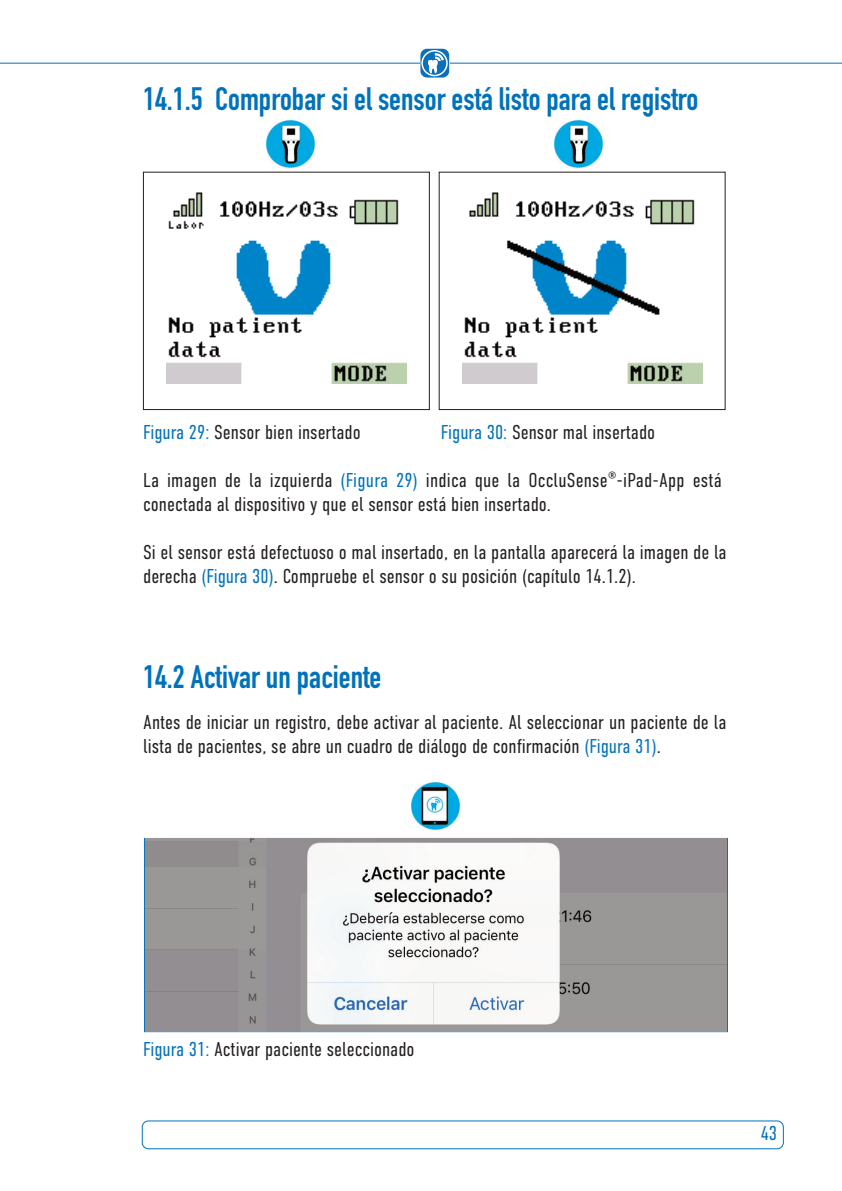
<style>
.page{position:relative;width:842px;height:1191px;background:#fff}
.page>*{position:absolute;margin:0;border:0;box-sizing:border-box;transform-origin:0 0}
.t1{font:32px "DIN Engschrift Std";color:#0072bc}
.t2{font:300 20px/24px "DIN Condensed";color:#231f20}
.t3{font:300 20px "DIN Condensed";color:#0072bc}
.s1{color:#0072bc}
</style>
<div class="page">
<img style="left:266px;top:120px;width:48px;height:48px">
<img style="left:554px;top:120px;width:48px;height:48px">
<img style="left:411px;top:782px;width:48px;height:47px">
<hr style="left:0;top:63px;width:842px;height:1px;background:#0072bc">
<div style="left:142px;top:1120px;width:642px;height:29px;border:2px solid #0072bc;border-radius:7px"></div>
<svg style="left:425px;top:48px;width:25px;height:25px"></svg>
<svg style="left:420px;top:49px;width:29px;height:29px"></svg>
<div style="left:421px;top:50px;width:27px;height:26px;border:2px solid #fff;border-radius:50%"></div>
<svg style="left:143px;top:172px;width:583px;height:238px"></svg>
<img style="left:166px;top:192px;width:240px;height:192px">
<img style="left:462px;top:192px;width:240px;height:192px">
<img style="left:145px;top:839px;width:582px;height:192px">
<h1 class="t1" style="left:143px;top:87px;width:557px">14.1.5 Comprobar si el sensor está listo para el registro</h1>
<p class="t2" style="left:143px;top:422px;width:219px"><span class="s1">Figura 29:</span> Sensor bien insertado</p>
<p class="t2" style="left:441px;top:422px;width:216px"><span class="s1">Figura 30:</span> Sensor mal insertado</p>
<p class="t2" style="left:143px;top:470px;width:580px">La imagen de la izquierda <span class="s1">(Figura 29)</span> indica que la OccluSense<sup>®</sup>-iPad-App está conectada al dispositivo y que el sensor está bien insertado.</p>
<p class="t2" style="left:143px;top:542px;width:585px">Si el sensor está defectuoso o mal insertado, en la pantalla aparecerá la imagen de la derecha <span class="s1">(Figura 30)</span>. Compruebe el sensor o su posición (capítulo 14.1.2).</p>
<h1 class="t1" style="left:143px;top:665px;width:240px">14.2 Activar un paciente</h1>
<p class="t2" style="left:143px;top:712px;width:585px">Antes de iniciar un registro, debe activar al paciente. Al seleccionar un paciente de la lista de pacientes, se abre un cuadro de diálogo de confirmación <span class="s1">(Figura 31)</span>.</p>
<p class="t2" style="left:143px;top:1038px;width:273px"><span class="s1">Figura 31:</span> Activar paciente seleccionado</p>
<p class="t3" style="left:761px;top:1125px;width:18px">43</p>
</div>
